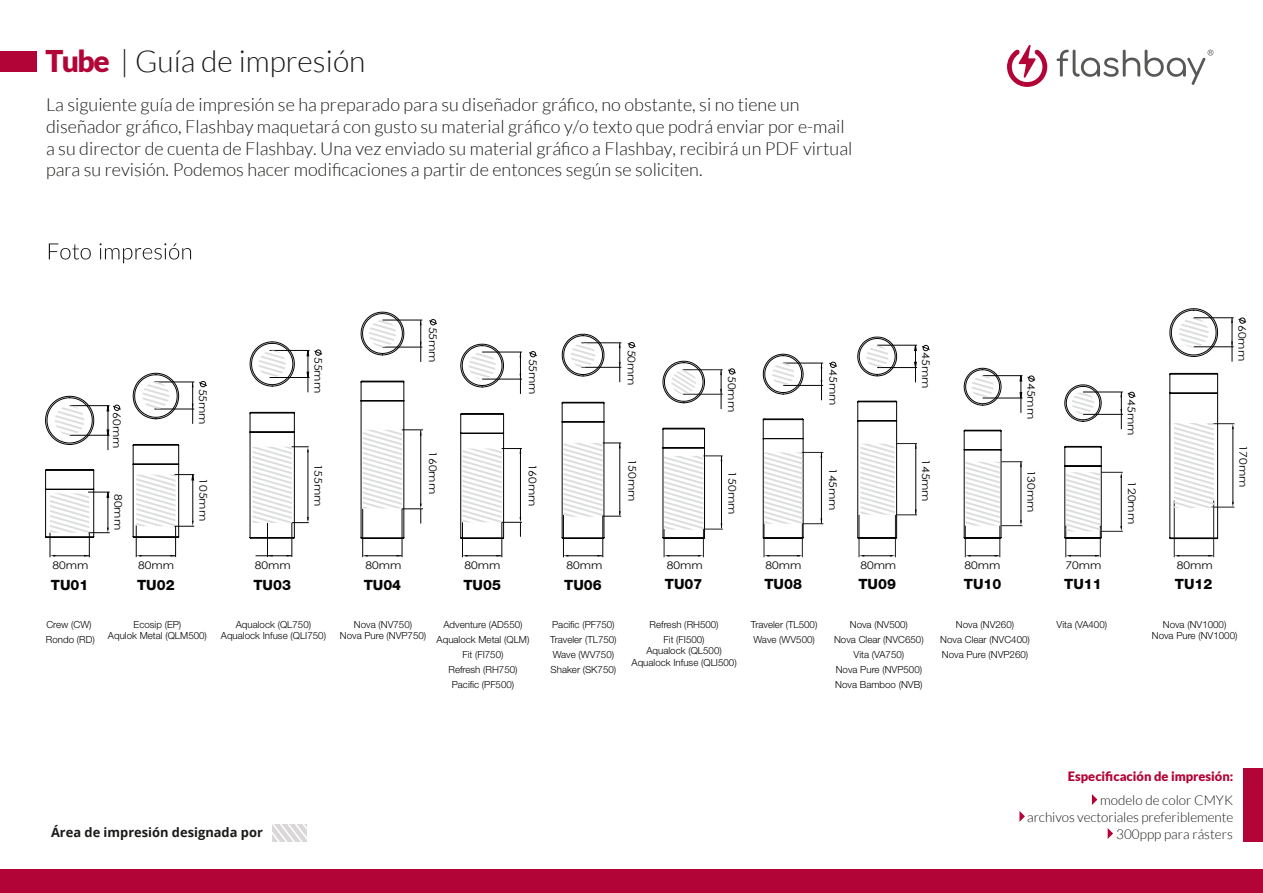
<style>
.page{position:relative;width:1263px;height:893px;background:#fff}
.page>*{position:absolute;margin:0;border:0;box-sizing:border-box;transform-origin:0 0}
.t1{font:300 30px "Lato";color:#1a1a18}
.t2{font:300 18px/21.6px "Lato";color:#1a1a18}
.t3{font:800 14.1px "Helvetica Neue LT Pro";color:#040503}
.t4{font:300 13.5px/17.2px "Lato";letter-spacing:-.005em;color:#1a1a18;text-align:right}
.t5{font:700 12.9px "Open Sans";color:#1a1a18}
.t6{font:900 12.9px "Lato";color:#b30437}
.t7{font:10.5px "Century Gothic";color:#050706;scale:1.15 1}
.t8{font:10.5px "Century Gothic";color:#050605;scale:1.15 1}
.t9{font:10.5px "Century Gothic";color:#050705;scale:1.15 1}
.t10{font:10.5px "Century Gothic";color:#040503;scale:1.15 1}
.t11{font:300 9.75px/15px "Helvetica Neue LT Pro";color:#040503;text-align:center}
.s1{font-weight:900;color:#b30437}
</style>
<div class="page">
<svg style="left:273px;top:824px;width:34px;height:17px"></svg>
<svg style="left:49px;top:243px;width:42px;height:17px"></svg>
<svg style="left:100px;top:243px;width:91px;height:20px"></svg>
<div style="left:1px;top:869px;width:1262px;height:24px;background:#b30437"></div>
<svg style="left:1007px;top:44px;width:40px;height:43px"></svg>
<svg style="left:1057px;top:50px;width:156px;height:35px"></svg>
<div style="left:0;top:51px;width:37px;height:21px;background:#b30437"></div>
<div style="left:1244px;top:768px;width:19px;height:73px;background:#b30437"></div>
<svg style="left:1092px;top:794px;width:5px;height:11px"></svg>
<svg style="left:1020px;top:811px;width:5px;height:11px"></svg>
<svg style="left:1108px;top:828px;width:5px;height:11px"></svg>
<svg style="left:45px;top:395px;width:76px;height:162px"></svg>
<hr style="left:139px;top:555px;width:37px;height:1px;background:#050705">
<hr style="left:175px;top:525px;width:1px;height:32px;background:#050705">
<hr style="left:136px;top:525px;width:1px;height:32px;background:#050705">
<svg style="left:132px;top:372px;width:75px;height:166px"></svg>
<hr style="left:267px;top:523px;width:1px;height:34px;background:#050706">
<hr style="left:256px;top:555px;width:36px;height:1px;background:#050705">
<hr style="left:292px;top:523px;width:1px;height:34px;background:#050706">
<svg style="left:249px;top:341px;width:74px;height:198px"></svg>
<hr style="left:366px;top:555px;width:36px;height:1px;background:#050705">
<hr style="left:402px;top:509px;width:1px;height:48px;background:#050706">
<hr style="left:362px;top:509px;width:1px;height:48px;background:#050706">
<svg style="left:360px;top:311px;width:63px;height:229px"></svg>
<svg style="left:429px;top:319px;width:8px;height:6px"></svg>
<hr style="left:465px;top:555px;width:37px;height:1px;background:#050705">
<hr style="left:502px;top:522px;width:1px;height:35px;background:#050706">
<hr style="left:462px;top:522px;width:1px;height:35px;background:#050706">
<svg style="left:529px;top:351px;width:8px;height:6px"></svg>
<svg style="left:460px;top:343px;width:62px;height:196px"></svg>
<hr style="left:563px;top:515px;width:1px;height:42px;background:#050706">
<hr style="left:566px;top:555px;width:37px;height:1px;background:#050705">
<hr style="left:603px;top:515px;width:1px;height:42px;background:#050706">
<svg style="left:627px;top:342px;width:9px;height:6px"></svg>
<svg style="left:561px;top:333px;width:60px;height:206px"></svg>
<svg style="left:662px;top:360px;width:74px;height:197px"></svg>
<hr style="left:767px;top:555px;width:33px;height:1px;background:#050705">
<hr style="left:802px;top:524px;width:1px;height:33px;background:#211d1e">
<hr style="left:764px;top:524px;width:1px;height:33px;background:#211d1e">
<svg style="left:829px;top:362px;width:8px;height:6px"></svg>
<svg style="left:762px;top:353px;width:61px;height:186px"></svg>
<hr style="left:965px;top:526px;width:1px;height:31px;background:#211d1e">
<hr style="left:968px;top:555px;width:31px;height:1px;background:#050705">
<hr style="left:1000px;top:526px;width:1px;height:31px;background:#211d1e">
<svg style="left:963px;top:367px;width:73px;height:172px"></svg>
<hr style="left:862px;top:555px;width:30px;height:1px;background:#050705">
<hr style="left:895px;top:515px;width:1px;height:42px;background:#211d1e">
<hr style="left:859px;top:515px;width:1px;height:42px;background:#211d1e">
<svg style="left:857px;top:336px;width:73px;height:203px"></svg>
<hr style="left:1177px;top:555px;width:35px;height:1px;background:#050705">
<hr style="left:1213px;top:500px;width:1px;height:57px;background:#211d1e">
<hr style="left:1174px;top:500px;width:1px;height:57px;background:#211d1e">
<svg style="left:1169px;top:308px;width:49px;height:49px"></svg>
<svg style="left:1169px;top:372px;width:65px;height:167px"></svg>
<hr style="left:1194px;top:317px;width:40px;height:1px;background:#050605">
<hr style="left:1194px;top:346px;width:40px;height:1px;background:#050605">
<svg style="left:1231px;top:318px;width:16px;height:44px"></svg>
<hr style="left:1069px;top:555px;width:30px;height:1px;background:#050705">
<hr style="left:1100px;top:526px;width:1px;height:31px;background:#211d1e">
<hr style="left:1066px;top:526px;width:1px;height:31px;background:#211d1e">
<svg style="left:1064px;top:384px;width:72px;height:155px"></svg>
<h1 class="t1" style="left:45px;top:45px;width:322px"><span class="s1">Tube</span> | Guía de impresión</h1>
<p class="t2" style="left:46px;top:94px;width:808px">La siguiente guía de impresión se ha preparado para su diseñador gráfico, no obstante, si no tiene un diseñador gráfico, Flashbay maquetará con gusto su material gráfico y/o texto que podrá enviar por e-mail a su director de cuenta de Flashbay. Una vez enviado su material gráfico a Flashbay, recibirá un PDF virtual para su revisión. Podemos hacer modificaciones a partir de entonces según se soliciten.</p>
<p class="t7" style="left:53px;top:557px;width:33px">80mm</p>
<h3 class="t3" style="left:51px;top:577px;width:39px">TU01</h3>
<p class="t11" style="left:46px;top:616px;width:50px;text-align:left">Crew (CW)<br>Rondo (RD)</p>
<p class="t9" style="left:124px;top:412px;width:33px;rotate:90deg">60mm</p>
<p class="t7" style="left:126px;top:494px;width:33px;rotate:90deg">80mm</p>
<p class="t7" style="left:138px;top:557px;width:33px">80mm</p>
<h3 class="t3" style="left:137px;top:577px;width:39px">TU02</h3>
<p class="t9" style="left:210px;top:388px;width:33px;rotate:90deg">55mm</p>
<p class="t7" style="left:210px;top:478px;width:39px;rotate:90deg">105mm</p>
<p class="t11" style="left:108px;top:618px;width:100px;line-height:11.7px">Ecosip (EP)<br>Aqulok Metal (QLM500)</p>
<p class="t7" style="left:326px;top:357px;width:33px;rotate:90deg">55mm</p>
<p class="t7" style="left:255px;top:557px;width:33px">80mm</p>
<h3 class="t3" style="left:253px;top:577px;width:39px">TU03</h3>
<p class="t7" style="left:326px;top:463px;width:39px;rotate:90deg">155mm</p>
<p class="t11" style="left:221px;top:618px;width:107px;line-height:11.7px">Aqualock (QL750)<br>Aqualock Infuse (QLI750)</p>
<p class="t7" style="left:440px;top:327px;width:33px;rotate:90deg">55mm</p>
<p class="t7" style="left:440px;top:451px;width:39px;rotate:90deg">160mm</p>
<p class="t7" style="left:540px;top:359px;width:33px;rotate:90deg">55mm</p>
<p class="t7" style="left:540px;top:463px;width:39px;rotate:90deg">160mm</p>
<p class="t7" style="left:639px;top:349px;width:33px;rotate:90deg">50mm</p>
<p class="t7" style="left:640px;top:458px;width:39px;rotate:90deg">150mm</p>
<p class="t8" style="left:739px;top:376px;width:33px;rotate:90deg">50mm</p>
<p class="t7" style="left:739px;top:471px;width:39px;rotate:90deg">150mm</p>
<p class="t9" style="left:841px;top:369px;width:33px;rotate:90deg">45mm</p>
<p class="t7" style="left:840px;top:468px;width:39px;rotate:90deg">145mm</p>
<p class="t10" style="left:933px;top:352px;width:33px;rotate:90deg">45mm</p>
<p class="t7" style="left:933px;top:459px;width:39px;rotate:90deg">145mm</p>
<p class="t8" style="left:1039px;top:383px;width:33px;rotate:90deg">45mm</p>
<p class="t7" style="left:1039px;top:469px;width:39px;rotate:90deg">130mm</p>
<p class="t7" style="left:366px;top:557px;width:33px">80mm</p>
<p class="t7" style="left:464px;top:557px;width:33px">80mm</p>
<p class="t7" style="left:566px;top:557px;width:33px">80mm</p>
<p class="t7" style="left:667px;top:557px;width:33px">80mm</p>
<p class="t7" style="left:765px;top:557px;width:33px">80mm</p>
<p class="t7" style="left:860px;top:557px;width:33px">80mm</p>
<p class="t7" style="left:965px;top:557px;width:33px">80mm</p>
<h3 class="t3" style="left:364px;top:577px;width:39px">TU04</h3>
<h3 class="t3" style="left:463px;top:577px;width:39px">TU05</h3>
<h3 class="t3" style="left:564px;top:577px;width:39px">TU06</h3>
<h3 class="t3" style="left:665px;top:576px;width:39px">TU07</h3>
<h3 class="t3" style="left:764px;top:576px;width:39px">TU08</h3>
<h3 class="t3" style="left:858px;top:576px;width:39px">TU09</h3>
<h3 class="t3" style="left:964px;top:576px;width:39px">TU10</h3>
<p class="t11" style="left:340px;top:618px;width:88px;line-height:11.7px">Nova (NV750)<br>Nova Pure (NVP750)</p>
<p class="t11" style="left:437px;top:616px;width:94px">Adventure (AD550)<br>Aqualock Metal (QLM)<br>Fit (FI750)<br>Refresh (RH750)<br>Pacific (PF500)</p>
<p class="t11" style="left:550px;top:616px;width:68px;text-align:left">Pacific (PF750)<br>Traveler (TL750)<br>Wave (WV750)<br>Shaker (SK750)</p>
<p class="t11" style="left:650px;top:616px;width:71px">Refresh (RH500)<br>Fit (FI500)</p>
<p class="t11" style="left:632px;top:645px;width:107px;line-height:11.7px">Aqualock (QL500)<br>Aqualock Infuse (QLI500)</p>
<p class="t11" style="left:751px;top:616px;width:68px;text-align:left">Traveler (TL500)<br>Wave (WV500)</p>
<p class="t11" style="left:834px;top:616px;width:91px">Nova (NV500)<br>Nova Clear (NVC650)<br>Vita (VA750)<br>Nova Pure (NVP500)<br>Nova Bamboo (NVB)</p>
<p class="t11" style="left:940px;top:616px;width:91px">Nova (NV260)<br>Nova Clear (NVC400)<br>Nova Pure (NVP260)</p>
<p class="t7" style="left:1066px;top:558px;width:33px">70mm</p>
<h3 class="t3" style="left:1064px;top:576px;width:39px">TU11</h3>
<p class="t11" style="left:1057px;top:616px;width:52px">Vita (VA400)</p>
<p class="t8" style="left:1139px;top:399px;width:33px;rotate:90deg">45mm</p>
<p class="t7" style="left:1139px;top:481px;width:39px;rotate:90deg">120mm</p>
<p class="t8" style="left:1250px;top:325px;width:33px;rotate:90deg">60mm</p>
<p class="t7" style="left:1251px;top:445px;width:39px;rotate:90deg">170mm</p>
<p class="t7" style="left:1177px;top:558px;width:33px">80mm</p>
<h3 class="t3" style="left:1175px;top:576px;width:39px">TU12</h3>
<p class="t11" style="left:1152px;top:618px;width:87px;line-height:11.7px">Nova (NV1000)<br>Nova Pure (NV1000)</p>
<h3 class="t5" style="left:51px;top:823px;width:213px">Área de impresión designada por</h3>
<h3 class="t6" style="left:1068px;top:769px;width:167px">Especificación de impresión:</h3>
<h3 class="t4" style="left:1027px;top:791px;width:208px">modelo de color CMYK<br>archivos vectoriales preferiblemente<br>300ppp para rásters</h3>
</div>
